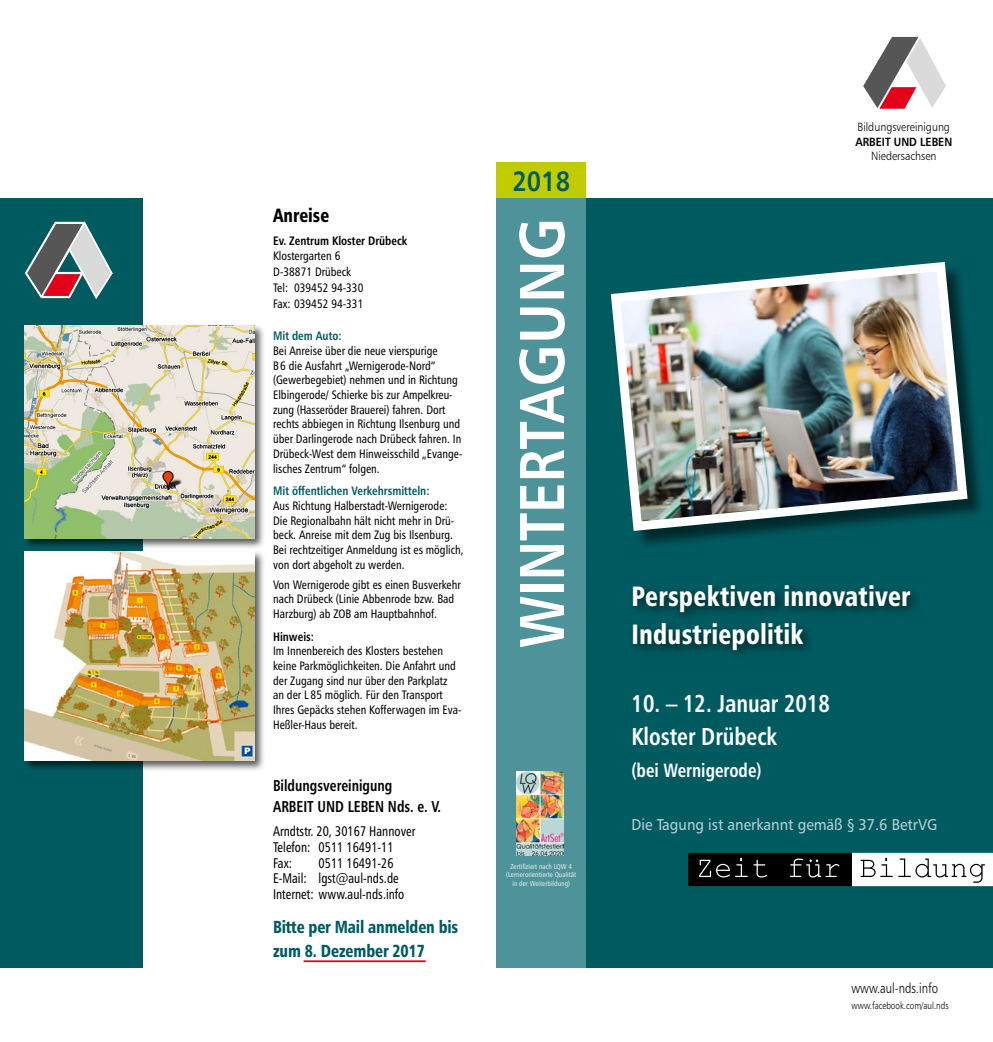
<style>
.page{position:relative;width:993px;height:1042px;background:#fff}
.page>*{position:absolute;margin:0;border:0;box-sizing:border-box;transform-origin:0 0}
.t1{font:63.18px "Humanist 777 BT Bold B";color:#fff;scale:.85 1}
.t2{font:28px/38.5px "Humanist 777 BT Black Condensed B";letter-spacing:.01em;color:#fff;scale:.9 1}
.t3{font:28px "Humanist 777 BT Bold B";color:#005b61;scale:.87 1}
.t4{font:24.5px/33.2px "Humanist 777 BT Bold Condensed B";color:#fff;scale:.92 1}
.t5{font:19.25px "Humanist 777 BT Bold Condensed B";color:#fff;scale:.92 1}
.t6{font:19.25px "Humanist 777 BT Black Condensed B";color:#000;scale:.9 1}
.t7{font:17.5px/24.5px "Humanist 777 BT Black Condensed B";letter-spacing:-.01em;color:#005b61;scale:.9 1}
.t8{font:15.75px/21px "Humanist 777 BT Bold Condensed B";color:#000;scale:.9 1}
.t9{font:15.75px "Humanist 777 BT Roman B";color:#b8cfd3;scale:.92 1}
.t10{font:14px/15.8px "Humanist 777 BT Roman Condensed B";color:#000;scale:.9 1}
.t11{font:14px "Humanist 777 BT Light B";color:#000;scale:.81 1}
.t12{font:12.25px/14.7px "Humanist 777 BT Roman Condensed B";color:#000;scale:.95 1}
.t13{font:12.25px "Humanist 777 BT Bold Condensed B";color:#005b61;scale:.95 1}
.t14{font:12.25px "Humanist 777 BT Bold Condensed B";color:#000;scale:.95 1}
.t15{font:11.9px "Humanist 777 BT Light B";color:#000;scale:.9 1}
.t16{font:11.9px "Humanist 777 BT Bold B";color:#000;scale:.9 1}
.t17{font:10.15px "Humanist 777 BT Light B";color:#000;scale:.81 1}
.t18{font:7.17px/8.4px "Humanist 777 BT Roman Condensed B";color:#e2ebed;text-align:center}
</style>
<div class="page">
<div style="left:0;top:198px;width:142px;height:769px;background:#005b61"></div>
<div style="left:496px;top:162px;width:90px;height:36px;background:#c0cc00"></div>
<div style="left:23px;top:549px;width:243px;height:223px;background:#000;opacity:.65"></div>
<img style="left:25px;top:552px;width:230px;height:208px">
<div style="left:23px;top:323px;width:242px;height:227px;background:#000;opacity:.65"></div>
<img style="left:25px;top:325px;width:229px;height:214px">
<div style="left:585px;top:198px;width:407px;height:769px;background:#005b61"></div>
<div style="left:496px;top:198px;width:90px;height:769px;background:#4e929a"></div>
<svg style="left:688px;top:853px;width:304px;height:33px;background:#737374"></svg>
<svg style="left:863px;top:36px;width:83px;height:73px"></svg>
<svg style="left:25px;top:221px;width:88px;height:78px"></svg>
<img style="left:516px;top:771px;width:47px;height:85px">
<div style="left:628px;top:579px;width:295px;height:85px;background:#000;opacity:.63"></div>
<div style="left:612px;top:263px;width:374px;height:287px;background:#000;opacity:.55"></div>
<img style="left:610px;top:262px;width:361px;height:274px">
<hr style="left:303px;top:960px;width:122px;height:2px;background:#e3000f">
<h3 class="t6" style="left:273px;top:203px;width:64px">Anreise</h3>
<p class="t14" style="left:273px;top:233px;width:142px">Ev. Zentrum Kloster Drübeck</p>
<p class="t12" style="left:273px;top:248px;width:97px;line-height:15.8px">Klostergarten 6<br>D-38871 Drübeck<br>Tel: 039452 94-330<br>Fax: 039452 94-331</p>
<p class="t13" style="left:273px;top:328px;width:74px">Mit dem Auto:</p>
<p class="t12" style="left:273px;top:343px;width:201px">Bei Anreise über die neue vierspurige<br>B6 die Ausfahrt „Wernigerode-Nord“ (Gewerbegebiet) nehmen und in Richtung Elbingerode/ Schierke bis zur Ampelkreu&shy;zung (Hasseröder Brauerei) fahren. Dort rechts abbiegen in Richtung Ilsenburg und über Darlingerode nach Drübeck fahren. In Drübeck-West dem Hinweisschild „Evange&shy;lisches Zentrum“ folgen.</p>
<p class="t13" style="left:273px;top:483px;width:166px">Mit öffentlichen Verkehrsmitteln:</p>
<p class="t12" style="left:273px;top:498px;width:202px">Aus Richtung Halberstadt-Wernigerode:<br>Die Regionalbahn hält nicht mehr in Drü&shy;beck. Anreise mit dem Zug bis Ilsenburg.<br>Bei rechtzeitiger Anmeldung ist es möglich, von dort abgeholt zu werden.</p>
<p class="t12" style="left:273px;top:577px;width:199px">Von Wernigerode gibt es einen Busverkehr nach Drübeck (Linie Abbenrode bzw. Bad<br>Harzburg) ab ZOB am Hauptbahnhof.</p>
<p class="t14" style="left:273px;top:628px;width:45px">Hinweis:</p>
<p class="t12" style="left:273px;top:643px;width:200px">Im Innenbereich des Klosters bestehen keine Parkmöglichkeiten. Die Anfahrt und der Zugang sind nur über den Parkplatz<br>an der L 85 möglich. Für den Transport Ihres Gepäcks stehen Kofferwagen im Eva-Heßler-Haus bereit.</p>
<p class="t8" style="left:273px;top:774px;width:188px">Bildungsvereinigung<br>ARBEIT UND LEBEN Nds. e. V.</p>
<p class="t10" style="left:273px;top:823px;width:160px">Arndtstr. 20, 30167 Hannover<br>Telefon: 0511 16491-11<br>Fax:</p>
<p class="t10" style="left:273px;top:854px;width:147px;text-indent:45px">0511 16491-26<br>E-Mail: lgst@aul-nds.de<br>Internet: www.aul-nds.info</p>
<h3 class="t7" style="left:273px;top:914px;width:207px">Bitte per Mail anmelden bis zum 8. Dezember 2017</h3>
<h2 class="t3" style="left:512px;top:164px;width:68px">2018</h2>
<h1 class="t1" style="left:502px;top:648px;width:508px;rotate:-90deg">WINTERTAGUNG</h1>
<p class="t18" style="left:506px;top:862px;width:71px">Zertifiziert nach LQW 4 (Lernerorientierte Qualität in der Weiterbildung)</p>
<p class="t15" style="left:857px;top:120px;width:104px">Bildungsvereinigung</p>
<p class="t16" style="left:855px;top:134px;width:109px">ARBEIT UND LEBEN</p>
<p class="t15" style="left:870px;top:149px;width:74px">Niedersachsen</p>
<h2 class="t2" style="left:631px;top:576px;width:311px">Perspektiven innovativer<br>Industriepolitik</h2>
<h3 class="t4" style="left:631px;top:686px;width:217px">10. – 12. Januar 2018<br>Kloster Drübeck</h3>
<h3 class="t5" style="left:631px;top:758px;width:143px">(bei Wernigerode)</h3>
<p class="t9" style="left:631px;top:815px;width:334px">Die Tagung ist anerkannt gemäß § 37.6 BetrVG</p>
<p class="t11" style="left:851px;top:980px;width:108px">www.aul-nds.info</p>
<p class="t17" style="left:851px;top:999px;width:121px">www.facebook.com/aul.nds</p>
</div>
